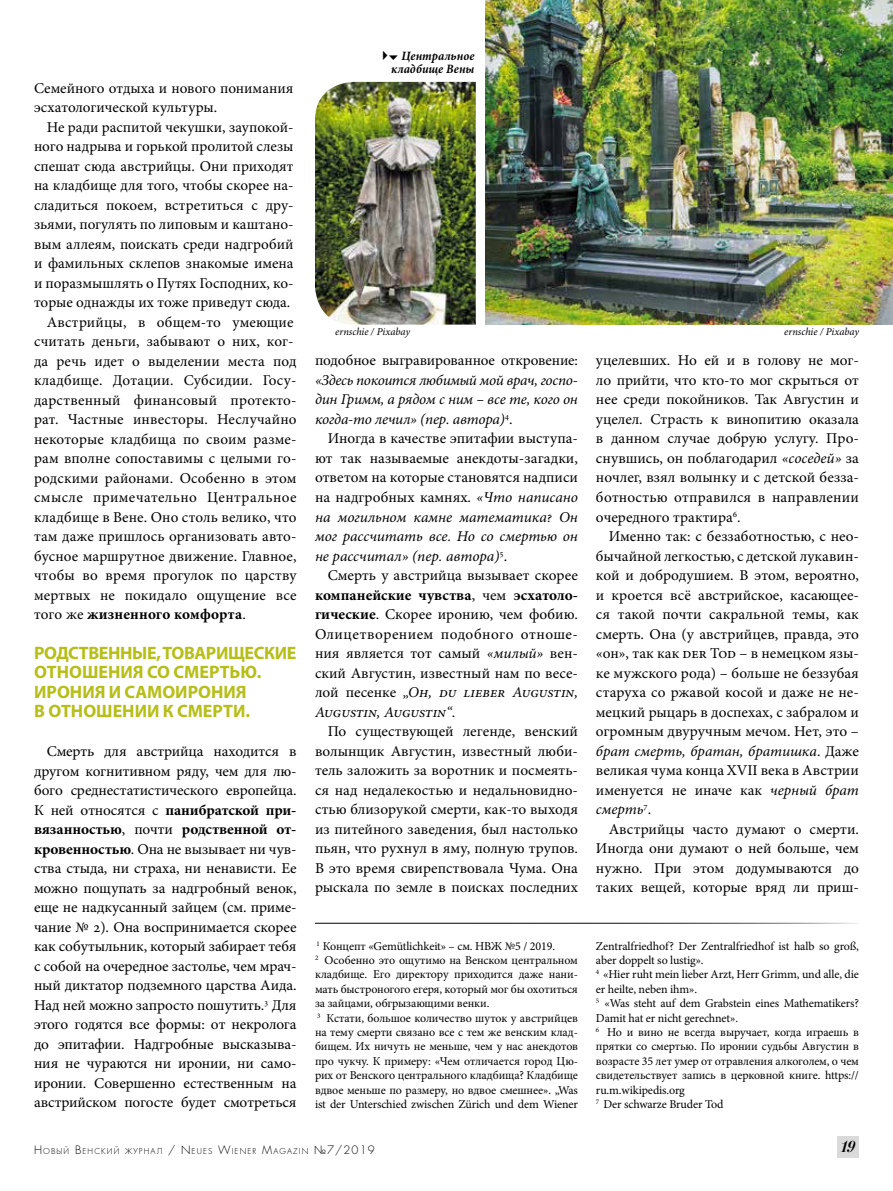
<style>
.page{position:relative;width:893px;height:1191px;background:#fff}
.page>*{position:absolute;margin:0;border:0;box-sizing:border-box;transform-origin:0 0}
.t1{font:700 18px/19.5px "Myriad Pro";color:#b6bf17}
.t2{font:italic 16.5px "Paragon Nord C";color:#000}
.t3{font:15px/19.5px "Minion Pro";letter-spacing:.005em;color:#000;text-align:justify}
.t4{font:italic 15px/19.5px "Minion Pro";letter-spacing:-.01em;color:#000;text-align:justify}
.t5{font:15px "Minion Pro";letter-spacing:.03em;color:#000}
.t6{font:700 15px "Minion Pro";letter-spacing:.01em;color:#000}
.t7{font:italic 700 12.75px/13.5px "Minion Pro";letter-spacing:.01em;color:#000;text-align:right;scale:.94 1}
.t8{font:12px/14.4px "Minion Pro";letter-spacing:-.01em;color:#000}
.t9{font:italic 10.5px "Minion Pro";letter-spacing:-.005em;color:#000}
.t10{font:7.8px "Favorit Light C";letter-spacing:.145em;color:#000}
.s1{font-weight:400}
.s2{font-weight:700}
.s3{font-style:normal}
.s4{font-style:italic}
.s5{font-size:11.25px}
</style>
<div class="page">
<div style="left:838px;top:1136px;width:21px;height:22px;background:#dadada"></div>
<hr style="left:315px;top:923px;width:544px;height:1px;background:#000">
<img style="left:485px;top:0;width:408px;height:324px">
<img style="left:315px;top:82px;width:161px;height:242px">
<p class="t3" style="left:34px;top:78px;width:261px">Семейного отдыха и нового понимания эсхатологической культуры.</p>
<p class="t3" style="left:47px;top:117px;width:248px">Не ради распитой чекушки, заупокой-</p>
<p class="t3" style="left:34px;top:137px;width:261px">ного надрыва и горькой пролитой слезы</p>
<p class="t3" style="left:34px;top:156px;width:261px">спешат сюда австрийцы. Они приходят</p>
<p class="t3" style="left:34px;top:176px;width:261px">на кладбище для того, чтобы скорее на-</p>
<p class="t3" style="left:34px;top:195px;width:261px">сладиться покоем, встретиться с дру-</p>
<p class="t3" style="left:34px;top:215px;width:261px">зьями, погулять по липовым и каштано-</p>
<p class="t3" style="left:34px;top:234px;width:261px">вым аллеям, поискать среди надгробий</p>
<p class="t3" style="left:34px;top:254px;width:261px">и фамильных склепов знакомые имена</p>
<p class="t3" style="left:34px;top:273px;width:261px">и поразмышлять о Путях Господних, ко-</p>
<p class="t3" style="left:34px;top:293px;width:258px">торые однажды их тоже приведут сюда.</p>
<p class="t3" style="left:47px;top:312px;width:248px">Австрийцы, в общем-то умеющие</p>
<p class="t3" style="left:34px;top:332px;width:261px">считать деньги, забывают о них, ког-</p>
<p class="t3" style="left:34px;top:351px;width:264px">да речь идет о выделении места под</p>
<p class="t3" style="left:34px;top:371px;width:264px">кладбище. Дотации. Субсидии. Госу-</p>
<p class="t3" style="left:34px;top:390px;width:264px">дарственный финансовый протекто-</p>
<p class="t3" style="left:34px;top:410px;width:264px">рат. Частные инвесторы. Неслучайно</p>
<p class="t3" style="left:34px;top:429px;width:264px">некоторые кладбища по своим разме-</p>
<p class="t3" style="left:34px;top:449px;width:264px">рам вполне сопоставимы с целыми го-</p>
<p class="t3" style="left:34px;top:468px;width:264px">родскими районами. Особенно в этом</p>
<p class="t5" style="left:34px;top:487px;width:264px">смысле примечательно Центральное</p>
<p class="t3" style="left:34px;top:507px;width:264px">кладбище в Вене. Оно столь велико, что</p>
<p class="t3" style="left:34px;top:527px;width:264px">там даже пришлось организовать авто-</p>
<p class="t3" style="left:34px;top:546px;width:264px">бусное маршрутное движение. Главное,</p>
<p class="t3" style="left:34px;top:566px;width:264px">чтобы во время прогулок по царству</p>
<p class="t3" style="left:34px;top:585px;width:264px">мертвых не покидало ощущение все</p>
<p class="t6" style="left:34px;top:604px;width:213px"><span class="s1">того же</span> жизненного комфорта<span class="s1">.</span></p>
<p class="t1" style="left:34px;top:642px;width:264px">РОДСТВЕННЫЕ, ТОВАРИЩЕСКИЕ<br>ОТНОШЕНИЯ СО СМЕРТЬЮ.<br>ИРОНИЯ И САМОИРОНИЯ<br>В ОТНОШЕНИИ К СМЕРТИ.</p>
<p class="t3" style="left:34px;top:741px;width:264px;text-indent:13px">Смерть для австрийца находится в другом когнитивном ряду, чем для лю&shy;бого среднестатистического европейца.<br>К ней относятся с <span class="s2">панибратской при&shy;вязанностью</span>, почти <span class="s2">родственной от&shy;кровенностью</span>. Она не вызывает ни чув&shy;ства стыда, ни страха, ни ненависти. Ее можно пощупать за надгробный венок, еще не надкусанный зайцем (см. приме&shy;чание № 2). Она воспринимается скорее как собутыльник, который забирает тебя с собой на очередное застолье, чем мрач&shy;ный диктатор подземного царства Аида.<br>Над ней можно запросто пошутить.<sup>3</sup> Для этого годятся все формы: от некролога до эпитафии. Надгробные высказыва&shy;ния не чураются ни иронии, ни само&shy;иронии. Совершенно естественным на австрийском погосте будет смотреться</p>
<p class="t7" style="left:391px;top:49px;width:90px">Центральное кладбище Вены</p>
<p class="t9" style="left:335px;top:324px;width:76px">ernschie / Pixabay</p>
<p class="t9" style="left:784px;top:324px;width:76px">ernschie / Pixabay</p>
<p class="t3" style="left:315px;top:351px;width:264px">подобное выгравированное откровение:</p>
<p class="t4" style="left:315px;top:370px;width:264px">«Здесь покоится любимый мой врач, госпо&shy;дин Гримм, а рядом с ним – все те, кого он когда-то лечил» (пер. автора)<sup>4</sup><span class="s3">.</span></p>
<p class="t3" style="left:315px;top:429px;width:264px;text-indent:13px">Иногда в качестве эпитафии выступа&shy;ют так называемые анекдоты-загадки, ответом на которые становятся надписи на надгробных камнях. <span class="s4">«Что написано на могильном камне математика? Он мог рассчитать все. Но со смертью он не рассчитал» (пер. автора)</span><sup>5</sup>.</p>
<p class="t3" style="left:315px;top:565px;width:264px;text-indent:13px">Смерть у австрийца вызывает скорее <span class="s2">компанейские чувства</span>, чем <span class="s2">эсхатоло&shy;гические</span>. Скорее иронию, чем фобию.<br>Олицетворением подобного отноше&shy;ния является тот самый <span class="s4">«милый»</span> вен&shy;ский Августин, известный нам по весе&shy;лой песенке <span class="s4">„Oh, du lieber Augustin, Augustin, Augustin“</span>.</p>
<p class="t3" style="left:315px;top:721px;width:264px;text-indent:13px">По существующей легенде, венский волынщик Августин, известный люби&shy;тель заложить за воротник и посмеять&shy;ся над недалекостью и недальновидно&shy;стью близорукой смерти, как-то выходя из питейного заведения, был настолько пьян, что рухнул в яму, полную трупов.<br>В это время свирепствовала Чума. Она рыскала по земле в поисках последних</p>
<p class="t3" style="left:596px;top:351px;width:264px">уцелевших. Но ей и в голову не мог&shy;ло прийти, что кто-то мог скрыться от нее среди покойников. Так Августин и уцелел. Страсть к винопитию оказала в данном случае добрую услугу. Про&shy;снувшись, он поблагодарил <span class="s4">«соседей»</span> за ночлег, взял волынку и с детской безза&shy;ботностью отправился в направлении очередного трактира<sup>6</sup>.</p>
<p class="t3" style="left:596px;top:526px;width:264px;text-indent:13px">Именно так: с беззаботностью, с нео&shy;бычайной легкостью, с детской лукавин&shy;кой и добродушием. В этом, вероятно, и кроется всё австрийское, касающее&shy;ся такой почти сакральной темы, как смерть. Она (у австрийцев, правда, это «он», так как der Tod – в немецком язы&shy;ке мужского рода) – больше не беззубая старуха со ржавой косой и даже не не&shy;мецкий рыцарь в доспехах, с забралом и огромным двуручным мечом. Нет, это – <span class="s4">брат смерть, братан, братишка</span>. Даже великая чума конца XVII века в Австрии именуется не иначе как <span class="s4">черный брат смерть</span><sup>7</sup>.</p>
<p class="t3" style="left:596px;top:819px;width:264px;text-indent:13px">Австрийцы часто думают о смерти.<br>Иногда они думают о ней больше, чем нужно. При этом додумываются до таких вещей, которые вряд ли приш-</p>
<p class="t8" style="left:315px;top:938px;width:264px"><sup>1</sup> Концепт «Gemütlichkeit» – см. НВЖ №5 / 2019.<br><sup>2</sup> Особенно это ощутимо на Венском центральном кладбище. Его директору приходится даже нани&shy;мать быстроногого егеря, который мог бы охотиться за зайцами, обгрызающими венки.<br><sup>3</sup> Кстати, большое количество шуток у австрийцев на тему смерти связано все с тем же венским клад&shy;бищем. Их ничуть не меньше, чем у нас анекдотов про чукчу. К примеру: «Чем отличается город Цю&shy;рих от Венского центрального кладбища? Кладбище вдвое меньше по размеру, но вдвое смешнее». „Was ist der Unterschied zwischen Zürich und dem Wiener</p>
<p class="t8" style="left:596px;top:938px;width:264px">Zentralfriedhof? Der Zentralfriedhof ist halb so groß, aber doppelt so lustig».<br><sup>4</sup> «Hier ruht mein lieber Arzt, Herr Grimm, und alle, die er heilte, neben ihm».<br><sup>5</sup> «Was steht auf dem Grabstein eines Mathematikers?<br>Damit hat er nicht gerechnet».<br><sup>6</sup> Но и вино не всегда выручает, когда играешь в прятки со смертью. По иронии судьбы Августин в возрасте 35 лет умер от отравления алкоголем, о чем свидетельствует запись в церковной книге. https:// ru.m.wikipedis.org<br><sup>7</sup> Der schwarze Bruder Tod</p>
<p class="t10" style="left:34px;top:1145px;width:342px"><span class="s5">Н</span>ОВЫЙ <span class="s5">В</span>ЕНСКИЙ ЖУРНАЛ <span class="s5">/</span> <span class="s5">N</span>EUES <span class="s5">W</span>IEN ER <span class="s5">M</span>AGAZIN <span class="s5">№7/2019</span></p>
<p class="t2" style="left:840px;top:1137px;width:16px">19</p>
</div>
